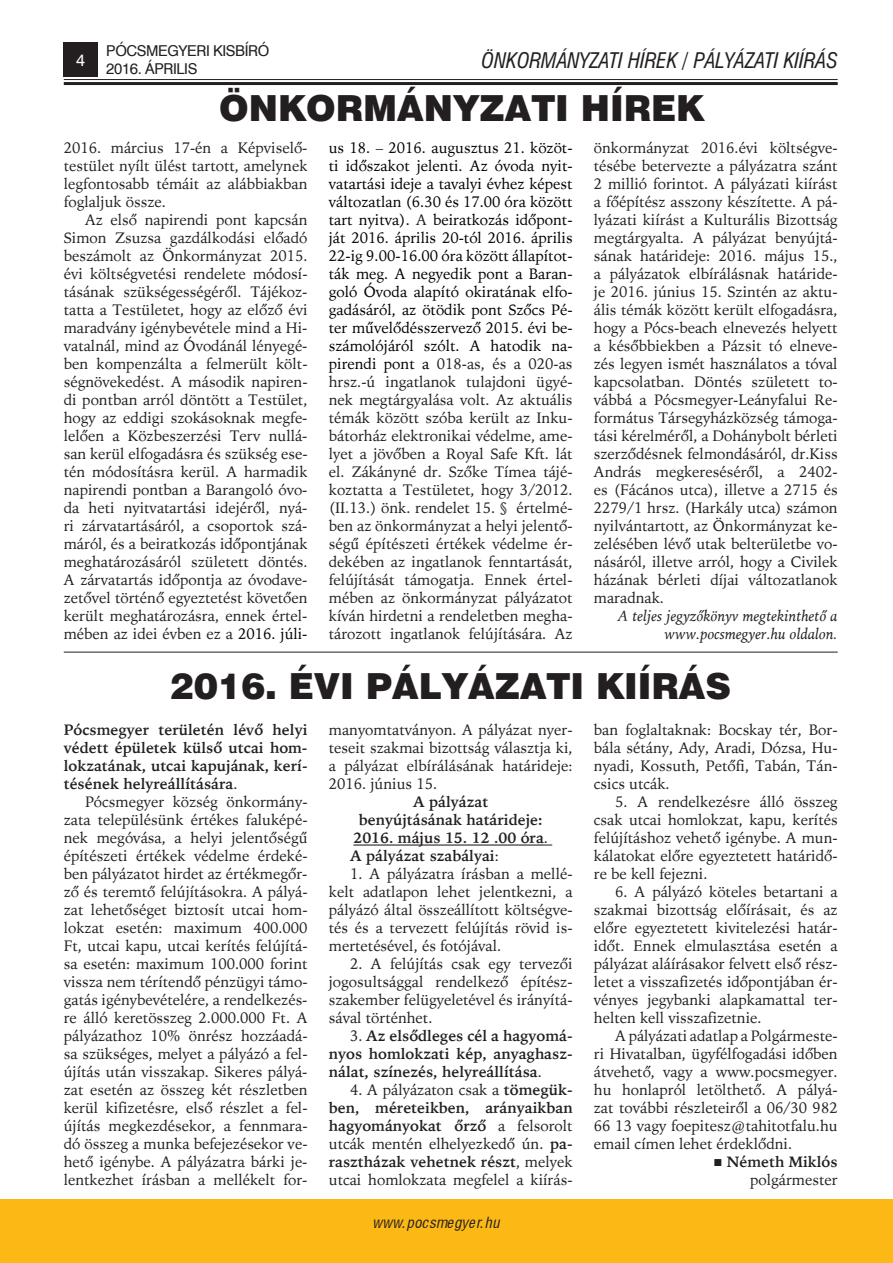
<style>
.page{position:relative;width:893px;height:1263px;background:#fff}
.page>*{position:absolute;margin:0;border:0;box-sizing:border-box;transform-origin:0 0}
.t1{font:900 36px "H Swiss 721";color:#231f20}
.t2{font:italic condensed 21px "H Swiss 721";color:#231f20}
.t3{font:16.5px "H Swiss 721";color:#fff}
.t4{font:15px/18px "H Iowan Old Style";color:#231f20;text-align:justify}
.t5{font:700 15px/18px "H Iowan Old Style";color:#231f20;text-align:justify}
.t6{font:italic 15px/18px "H Iowan Old Style";color:#231f20;text-align:right}
.t7{font:15px/18.3px "H Swiss 721";letter-spacing:-.025em;color:#231f20}
.t8{font:italic condensed 15px "Switzerland";color:#231f20}
.s1{color:#000}
.s2{font-weight:400}
.s3{font-weight:700}
.s4{font-family:"Arial";font-weight:400}
</style>
<div class="page">
<div style="left:64px;top:43px;width:34px;height:34px;background:#231f20"></div>
<hr style="left:64px;top:79px;width:774px;height:1px;background:#231f20">
<hr style="left:64px;top:82px;width:774px;height:3px;background:#231f20">
<div style="left:0;top:1199px;width:893px;height:64px;background:#fcb814"></div>
<hr style="left:353px;top:844px;width:191px;height:1px;background:#231f20">
<hr style="left:64px;top:652px;width:774px;height:1px;background:#231f20">
<p class="t3" style="left:76px;top:50px;width:11px">4</p>
<p class="t7" style="left:106px;top:42px;width:165px">PÓCSMEGYERI KISBÍRÓ<br>2016. ÁPRILIS</p>
<h2 class="t2" style="left:482px;top:47px;width:358px">ÖNKORMÁNYZATI HÍREK / PÁLYÁZATI KIÍRÁS</h2>
<h1 class="t1" style="left:219px;top:86px;width:483px">ÖNKORMÁNYZATI HÍREK</h1>
<p class="t4" style="left:64px;top:138px;width:245px">2016. március 17-én a Képviselő&shy;testület nyílt ülést tartott, amelynek legfontosabb témáit az alábbiakban foglaljuk össze.</p>
<p class="t4" style="left:64px;top:210px;width:245px;text-indent:21px">Az első napirendi pont kapcsán Simon Zsuzsa gazdálkodási előadó beszámolt az Önkormányzat 2015. évi költségvetési rendelete módosí&shy;tásának szükségességéről. Tájékoz&shy;tatta a Testületet, hogy az előző évi maradvány igénybevétele mind a Hi&shy;vatalnál, mind az Óvodánál lényegé&shy;ben kompenzálta a felmerült költ&shy;ségnövekedést. A második napiren&shy;di pontban arról döntött a Testület, hogy az eddigi szokásoknak megfe&shy;lelően a Közbeszerzési Terv nullá&shy;san kerül elfogadásra és szükség ese&shy;tén módosításra kerül. A harmadik napirendi pontban a Barangoló óvo&shy;da heti nyitvatartási idejéről, nyá&shy;ri zárvatartásáról, a csoportok szá&shy;máról, és a beiratkozás időpontjának meghatározásáról született döntés.<br>A zárvatartás időpontja az óvodave&shy;zetővel történő egyeztetést követően került meghatározásra, ennek értel&shy;mében az idei évben ez a <span class="s1">2016. júli-</span></p>
<p class="t4" style="left:329px;top:138px;width:245px"><span class="s1">us 18. – 2016. augusztus 21. közöt&shy;ti időszakot jelenti. Az óvoda nyit&shy;vatartási ideje a tavalyi évhez képest változatlan (6.30 és 17.00 óra között tart nyitva).</span> A <span class="s1">beiratkozás időpont&shy;ját 2016. április 20-tól 2016. április 22-ig 9.00-16.00 óra között állapítot&shy;ták meg. A negyedik pont a Baran&shy;goló Óvoda alapító okiratának elfo&shy;gadásáról, az ötödik pont Szőcs Pé&shy;ter művelődésszervező 2015. évi be&shy;számolójáról szólt. A hatodik na&shy;pirendi pont a</span> 018-as, és a 020-as hrsz.-ú ingatlanok tulajdoni ügyé&shy;nek megtárgyalása volt. Az aktuális témák között szóba került az Inku&shy;bátorház elektronikai védelme, ame&shy;lyet a jövőben a Royal Safe Kft. lát el. Zákányné dr. Szőke Tímea tájé&shy;koztatta a Testületet, hogy 3/2012. (II.13.) önk. rendelet 15. § értelmé&shy;ben az önkormányzat a helyi jelentő&shy;ségű építészeti értékek védelme ér&shy;dekében az ingatlanok fenntartását, felújítását támogatja. Ennek értel&shy;mében az önkormányzat pályázatot kíván hirdetni a rendeletben megha&shy;tározott ingatlanok felújítására. Az</p>
<p class="t4" style="left:594px;top:138px;width:245px">önkormányzat 2016.évi költségve&shy;tésébe betervezte a pályázatra szánt 2 millió forintot. A pályázati kiírást a főépítész asszony készítette. A pá&shy;lyázati kiírást a Kulturális Bizottság megtárgyalta. A pályázat benyújtá&shy;sának határideje: 2016. május 15., a pályázatok elbírálásnak határide&shy;je 2016. június 15. Szintén az aktu&shy;ális témák között került elfogadásra, hogy a Pócs-beach elnevezés helyett a későbbiekben a Pázsit tó elneve&shy;zés legyen ismét használatos a tóval kapcsolatban. Döntés született to&shy;vábbá a Pócsmegyer-Leányfalui Re&shy;formátus Társegyházközség támoga&shy;tási kérelméről, a Dohánybolt bérleti szerződésnek felmondásáról, dr.Kiss András megkereséséről, a 2402- es (Fácános utca), illetve a 2715 és 2279/1 hrsz. (Harkály utca) számon nyilvántartott, az Önkormányzat ke&shy;zelésében lévő utak belterületbe vo&shy;násáról, illetve arról, hogy a Civilek házának bérleti díjai változatlanok maradnak.</p>
<p class="t6" style="left:618px;top:607px;width:221px">A teljes jegyzőkönyv megtekinthető a www.pocsmegyer.hu oldalon.</p>
<h1 class="t1" style="left:170px;top:664px;width:562px">2016. ÉVI PÁLYÁZATI KIÍRÁS</h1>
<p class="t5" style="left:64px;top:721px;width:245px">Pócsmegyer területén lévő helyi védett épületek külső utcai hom&shy;lokzatának, utcai kapujának, kerí&shy;tésének helyreállítására<span class="s2">.</span></p>
<p class="t4" style="left:64px;top:793px;width:245px;text-indent:21px">Pócsmegyer község önkormány&shy;zata településünk értékes faluképé&shy;nek megóvása, a helyi jelentőségű építészeti értékek védelme érdeké&shy;ben pályázatot hirdet az értékmegőr&shy;ző és teremtő felújításokra. A pályá&shy;zat lehetőséget biztosít utcai hom&shy;lokzat esetén: maximum 400.000<br>Ft, utcai kapu, utcai kerítés felújítá&shy;sa esetén: maximum 100.000 forint vissza nem térítendő pénzügyi támo&shy;gatás igénybevételére, a rendelkezés&shy;re álló keretösszeg 2.000.000 Ft. A pályázathoz 10% önrész hozzáadá&shy;sa szükséges, melyet a pályázó a fel&shy;újítás után visszakap. Sikeres pályá&shy;zat esetén az összeg két részletben kerül kifizetésre, első részlet a fel&shy;újítás megkezdésekor, a fennmara&shy;dó összeg a munka befejezésekor ve&shy;hető igénybe. A pályázatra bárki je&shy;lentkezhet írásban a mellékelt for-</p>
<p class="t4" style="left:329px;top:721px;width:245px">manyomtatványon. A pályázat nyer&shy;teseit szakmai bizottság választja ki, a pályázat elbírálásának határideje:<br>2016. június 15.</p>
<p class="t5" style="left:413px;top:793px;width:77px">A pályázat</p>
<p class="t5" style="left:359px;top:811px;width:185px">benyújtásának határideje:</p>
<p class="t5" style="left:353px;top:829px;width:196px">2016. május 15. 12 .00 óra<span class="s2">.</span></p>
<p class="t5" style="left:350px;top:847px;width:150px">A pályázat szabályai<span class="s2">:</span></p>
<p class="t4" style="left:329px;top:865px;width:245px;text-indent:21px">1. A pályázatra írásban a mellé&shy;kelt adatlapon lehet jelentkezni, a pályázó által összeállított költségve&shy;tés és a tervezett felújítás rövid is&shy;mertetésével, és fotójával.</p>
<p class="t4" style="left:329px;top:955px;width:245px;text-indent:21px">2. A felújítás csak egy tervezői jogosultsággal rendelkező építész&shy;szakember felügyeletével és irányítá&shy;sával történhet.</p>
<p class="t5" style="left:329px;top:1027px;width:245px;text-indent:21px"><span class="s2">3.</span> Az elsődleges cél a hagyomá&shy;nyos homlokzati kép, anyaghasz&shy;nálat, színezés, helyreállítása<span class="s2">.</span></p>
<p class="t4" style="left:329px;top:1081px;width:245px;text-indent:21px">4. A pályázaton csak a <span class="s3">tömegük&shy;ben, méreteikben, arányaikban hagyományokat őrző</span> a felsorolt utcák mentén elhelyezkedő ún. <span class="s3">pa&shy;rasztházak vehetnek részt</span>, melyek utcai homlokzata megfelel a kiírás-</p>
<p class="t4" style="left:594px;top:721px;width:245px">ban foglaltaknak: Bocskay tér, Bor&shy;bála sétány, Ady, Aradi, Dózsa, Hu&shy;nyadi, Kossuth, Petőfi, Tabán, Tán&shy;csics utcák.</p>
<p class="t4" style="left:594px;top:793px;width:245px;text-indent:21px">5. A rendelkezésre álló összeg csak utcai homlokzat, kapu, kerítés felújításhoz vehető igénybe. A mun&shy;kálatokat előre egyeztetett határidő&shy;re be kell fejezni.</p>
<p class="t4" style="left:594px;top:883px;width:245px;text-indent:21px">6. A pályázó köteles betartani a szakmai bizottság előírásait, és az előre egyeztetett kivitelezési határ&shy;időt. Ennek elmulasztása esetén a pályázat aláírásakor felvett első rész&shy;letet a visszafizetés időpontjában ér&shy;vényes jegybanki alapkamattal ter&shy;helten kell visszafizetnie.</p>
<p class="t4" style="left:594px;top:1027px;width:245px;text-indent:21px">A pályázati adatlap a Polgármeste&shy;ri Hivatalban, ügyfélfogadási időben átvehető, vagy a www.pocsmegyer. hu honlapról letölthető. A pályá&shy;zat további részleteiről a 06/30 982<br>66 13 vagy foepitesz@tahitotfalu.hu email címen lehet érdeklődni.</p>
<p class="t5" style="left:713px;top:1153px;width:126px;text-align:right"><span class="s4">■</span> Németh Miklós <span class="s2">polgármester</span></p>
<p class="t8" style="left:372px;top:1213px;width:129px">www.pocsmegyer.hu</p>
</div>
